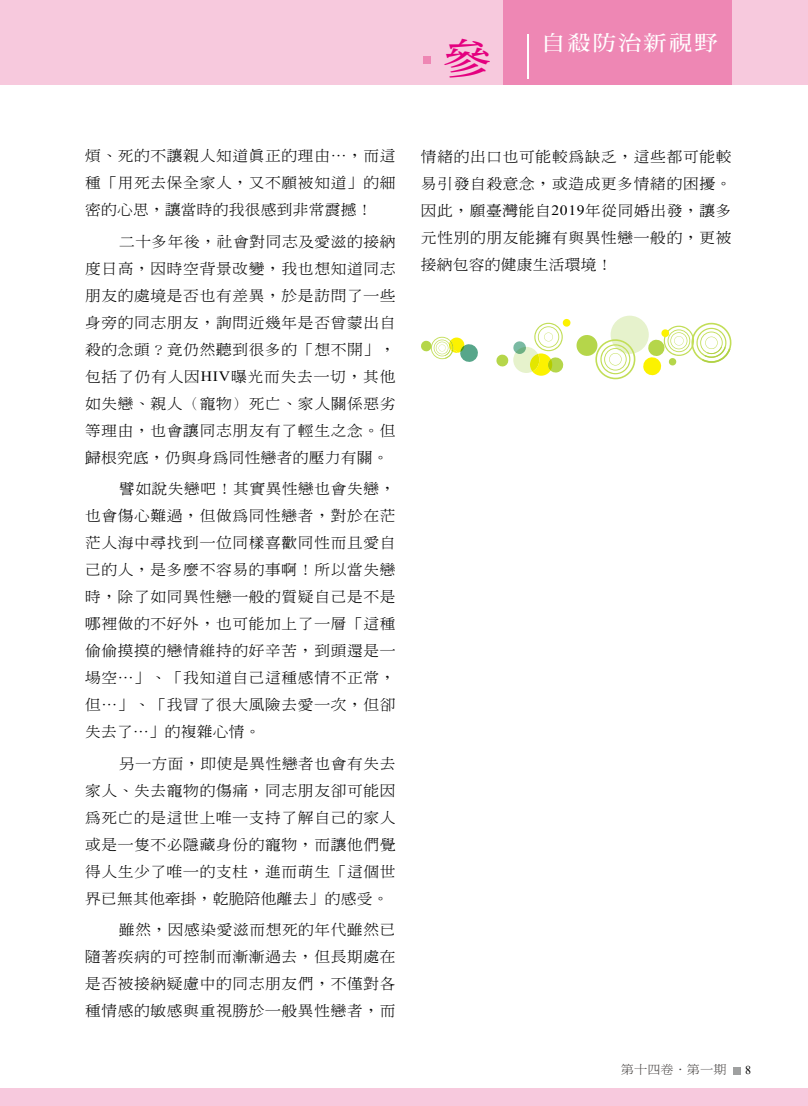
<style>
.page{position:relative;width:808px;height:1106px;background:#fff}
.page>*{position:absolute;margin:0;border:0;box-sizing:border-box;transform-origin:0 0}
.t1{font:42px "DF Ming Bd HK BF";color:#e4007f;scale:1.15 1}
.t2{font:21px "DF Ming Bd HK BF";letter-spacing:.1em;color:#fff;scale:1.1 1}
.t3{font:300 14.25px/27px "Inn Ming";letter-spacing:.045em;color:#000;text-align:justify;scale:1.1 1}
.t4{font:12px "DF Ming Lt HKSCS U";color:#3e3a39;scale:1.1 1}
.t5{font:12px "Times New Roman";color:#000}
.s1{font-family:"Times New Roman";font-weight:400}
.s2{font-family:"Adobe Ming Std";font-weight:300}
</style>
<div class="page">
<div style="left:0;top:0;width:808px;height:85px;background:#f7c9dd"></div>
<div style="left:0;top:1088px;width:808px;height:18px;background:#f7c9dd"></div>
<div style="left:611px;top:316px;width:38px;height:38px;background:#e6f2cc;border-radius:50%"></div>
<svg style="left:643px;top:323px;width:88px;height:53px"></svg>
<svg style="left:496px;top:318px;width:139px;height:61px"></svg>
<svg style="left:421px;top:337px;width:57px;height:25px"></svg>
<div style="left:503px;top:0;width:228px;height:85px;background:#ee87b4"></div>
<hr style="left:527px;top:34px;width:2px;height:45px;background:#fff">
<div style="left:423px;top:56px;width:8px;height:7px;background:#ee87b4"></div>
<div style="left:734px;top:1067px;width:7px;height:7px;background:#9fa0a0"></div>
<h1 class="t1" style="left:443px;top:38px;width:44px">參</h1>
<h2 class="t2" style="left:542px;top:32px;width:161px">自殺防治新視野</h2>
<p class="t3" style="left:85px;top:142px;width:284px">煩、死的不讓親人知道真正的理由…，而這種「用死去保全家人，又不願被知道」的細密的心思，讓當時的我很感到非常震撼！</p>
<p class="t3" style="left:85px;top:228px;width:284px;text-indent:34px">二十多年後，社會對同志及愛滋的接納度日高，因時空背景改變，我也想知道同志朋友的處境是否也有差異，於是訪問了一些身旁的同志朋友，詢問近幾年是否曾蒙出自殺的念頭？竟仍然聽到很多的「想不開」，包括了仍有人因<span class="s1">HIV</span>曝光而失去一切，其他如失戀、親人（寵物）死亡、家人關係惡劣等理由，也會讓同志朋友有了輕生之念。但歸根究底，仍與身為同性戀者的壓力有關。</p>
<p class="t3" style="left:85px;top:475px;width:284px;text-indent:34px">譬如說失戀吧！其實異性戀也會失戀，也會傷心難過，但做為同性戀者，對於在茫茫人海中尋找到一位同樣喜歡同性而且愛自己的人，是多麼不容易的事啊！所以當失戀時，除了如同異性戀一般的質疑自己是不是哪裡做的不好外，也可能加上了一層「這種偷偷摸摸的戀情維持的好辛苦，到頭還是一場空…」、「我知道自己這種感情不正常，但…」、「我冒了很大風險去愛一次，但卻失去了…」的複雜心情。</p>
<p class="t3" style="left:85px;top:749px;width:284px;text-indent:34px">另一方面，即使是異性戀者也會有失去家人、失去寵物的傷痛，同志朋友卻可能因為死亡的是這世上唯一支持了解自己的家人或是一隻不必隱藏身份的寵物，而讓他們覺得人生少了唯一的支柱，進而萌生「這個世界已無其他牽掛，乾脆陪他離去」的感受。</p>
<p class="t3" style="left:85px;top:915px;width:284px;text-indent:34px">雖然，因感染愛滋而想死的年代雖然已隨著疾病的可控制而漸漸過去，但長期處在是否被接納疑慮中的同志朋友們，不僅對各種情感的敏感與重視勝於一般異性戀者，而</p>
<p class="t3" style="left:421px;top:142px;width:284px">情緒的出口也可能較為缺乏，這些都可能較易引發自殺意念，或造成更多情緒的困擾。因此，願臺灣能自<span class="s1">2019</span>年從同婚出發，讓多元性別的朋友能擁有與異性戀一般的，更被接納包容的健康生活環境！</p>
<p class="t4" style="left:621px;top:1063px;width:97px">第十<span class="s2">四</span>卷．第<span class="s2">一</span>期</p>
<p class="t5" style="left:745px;top:1061px;width:7px">8</p>
</div>
